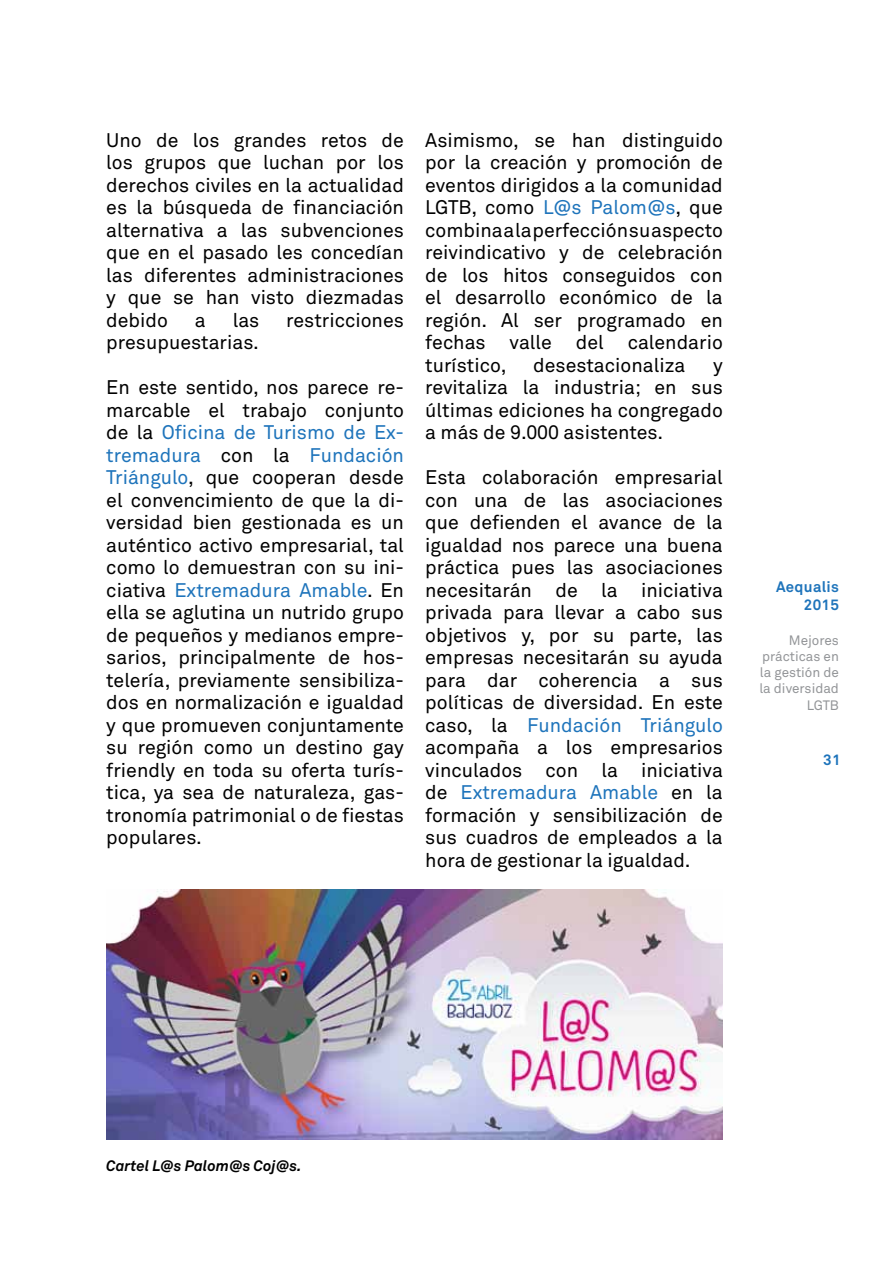
<style>
.page{position:relative;width:893px;height:1263px;background:#fff}
.page>*{position:absolute;margin:0;border:0;box-sizing:border-box;transform-origin:0 0}
.t1{font:19.5px/22.5px "Akkurat";color:#000;text-align:justify}
.t2{font:italic 700 15px "Akkurat";color:#000}
.t3{font:700 15px/18px "Akkurat";letter-spacing:.02em;color:#1e74bb;text-align:right}
.t4{font:13.5px/16.2px "Akkurat";color:#939598;text-align:right}
.s1{color:#1e74bb}
</style>
<div class="page">
<img style="left:106px;top:890px;width:617px;height:249px">
<p class="t1" style="left:106px;top:129px;width:299px">Uno de los grandes retos de los grupos que luchan por los derechos civiles en la actualidad es la búsqueda de financiación alternativa a las subvenciones que en el pasado les concedían las diferentes administraciones y que se han visto diezmadas debido</p>
<p class="t1" style="left:195px;top:309px;width:12px">a</p>
<p class="t1" style="left:233px;top:309px;width:28px">las</p>
<p class="t1" style="left:286px;top:309px;width:119px">restricciones</p>
<p class="t1" style="left:106px;top:332px;width:154px">presupuestarias.</p>
<p class="t1" style="left:106px;top:377px;width:299px">En este sentido, nos parece re&shy;marcable el trabajo conjunto de la <span class="s1">Oficina de Turismo de Ex&shy;tremadura</span> con la <span class="s1">Fundación Triángulo</span>, que cooperan desde el convencimiento de que la di&shy;versidad bien gestionada es un auténtico activo empresarial, tal como lo demuestran con su ini&shy;ciativa <span class="s1">Extremadura Amable</span>. En ella se aglutina un nutrido grupo de pequeños y medianos empre&shy;sarios, principalmente de hos&shy;telería, previamente sensibiliza&shy;dos en normalización e igualdad y que promueven conjuntamente su región como un destino gay friendly en toda su oferta turís&shy;tica, ya sea de naturaleza, gas&shy;tronomía patrimonial o de fiestas populares.</p>
<p class="t1" style="left:425px;top:129px;width:299px">Asimismo, se han distinguido por la creación y promoción de eventos dirigidos a la comunidad LGTB, como <span class="s1">L@s Palom@s</span>, que combina a la perfección su aspecto reivindicativo y de celebración de los hitos conseguidos con el desarrollo económico de la región. Al ser programado en fechas valle del calendario turístico,</p>
<p class="t1" style="left:533px;top:354px;width:154px">desestacionaliza</p>
<p class="t1" style="left:425px;top:354px;width:299px;text-indent:288px">y revitaliza la industria; en sus últimas ediciones ha congregado a más de 9.000 asistentes.</p>
<p class="t1" style="left:425px;top:467px;width:299px">Esta colaboración empresarial con una de las asociaciones que defienden el avance de la igualdad nos parece una buena práctica pues las asociaciones necesitarán de la iniciativa privada para llevar a cabo sus objetivos y, por su parte, las empresas necesitarán su ayuda para dar coherencia a sus políticas de diversidad. En este caso, la <span class="s1">Fundación Triángulo </span>acompaña a los empresarios vinculados con la iniciativa de <span class="s1">Extremadura Amable</span> en la formación y sensibilización de sus cuadros de empleados a la hora de gestionar la igualdad.</p>
<p class="t3" style="left:776px;top:577px;width:64px">Aequalis<br>2015</p>
<p class="t4" style="left:759px;top:632px;width:81px">Mejores prácticas en la gestión de la diversidad<br>LGTB</p>
<p class="t3" style="left:823px;top:751px;width:19px">31</p>
<p class="t2" style="left:106px;top:1156px;width:197px">Cartel L@s Palom@s Coj@s.</p>
</div>
